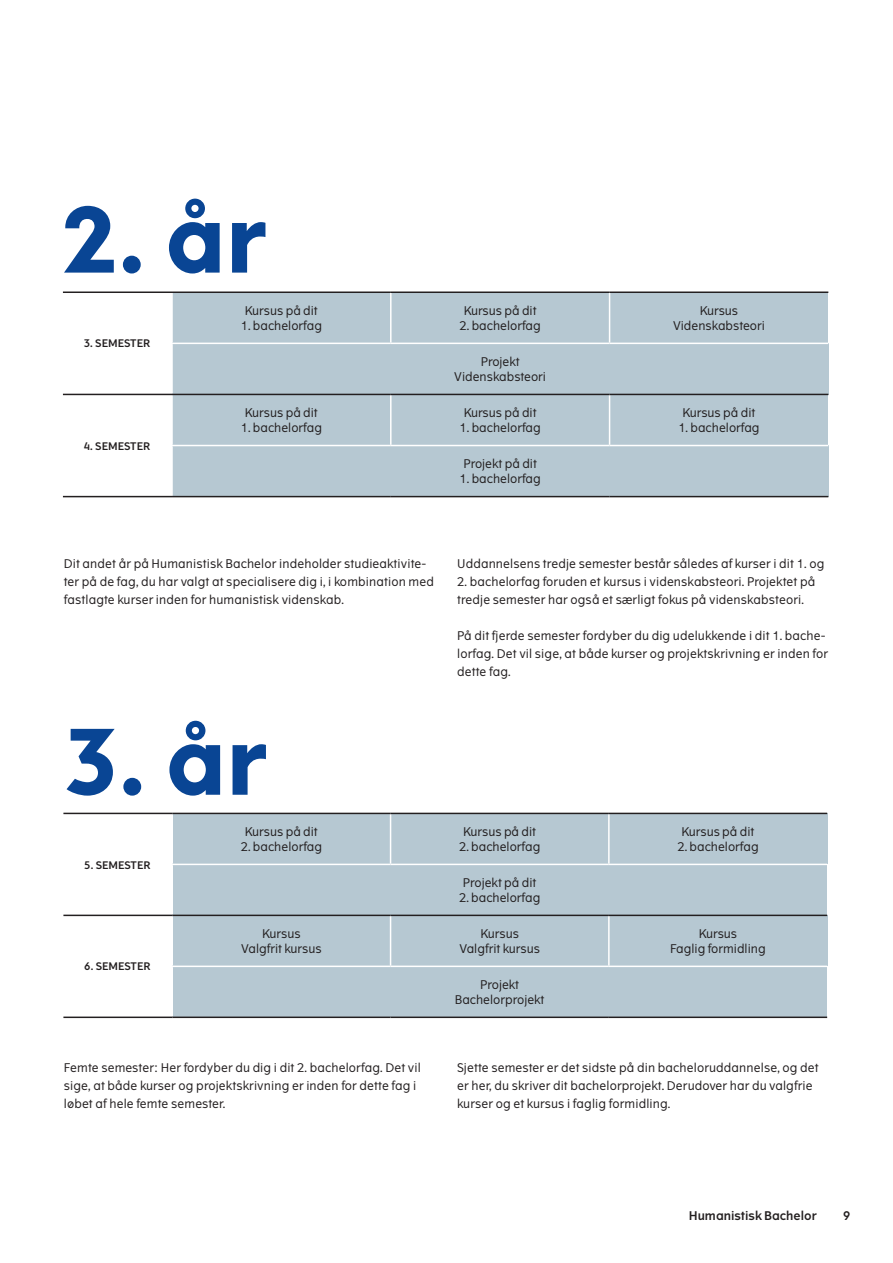
<style>
.page{position:relative;width:893px;height:1263px;background:#fff}
.page>*{position:absolute;margin:0;border:0;box-sizing:border-box;transform-origin:0 0}
.t1{font:700 90px "The Wave";color:#094594}
.t2{font:12px/15px "The Wave";letter-spacing:.01em;color:#231f20;text-align:center}
.t3{font:12px "The Wave D Bd";color:#231f20}
.t4{font:10.5px "The Wave D Bd";letter-spacing:.01em;color:#231f20}
</style>
<div class="page">
<div style="left:172px;top:292px;width:219px;height:51px;background:#b6c8d2"></div>
<div style="left:391px;top:292px;width:219px;height:51px;background:#b6c8d2"></div>
<div style="left:610px;top:292px;width:218px;height:51px;background:#b6c8d2"></div>
<div style="left:172px;top:343px;width:656px;height:51px;background:#b6c8d2"></div>
<div style="left:172px;top:394px;width:219px;height:51px;background:#b6c8d2"></div>
<div style="left:391px;top:394px;width:219px;height:51px;background:#b6c8d2"></div>
<div style="left:610px;top:394px;width:218px;height:51px;background:#b6c8d2"></div>
<div style="left:172px;top:445px;width:656px;height:52px;background:#b6c8d2"></div>
<hr style="left:171px;top:293px;width:2px;height:50px;background:#fff">
<hr style="left:390px;top:293px;width:2px;height:50px;background:#fff">
<hr style="left:609px;top:293px;width:1px;height:50px;background:#fff">
<hr style="left:171px;top:343px;width:220px;height:1px;background:#fff">
<hr style="left:171px;top:344px;width:2px;height:50px;background:#fff">
<hr style="left:391px;top:343px;width:219px;height:1px;background:#fff">
<hr style="left:610px;top:343px;width:218px;height:1px;background:#fff">
<hr style="left:171px;top:395px;width:2px;height:50px;background:#fff">
<hr style="left:390px;top:395px;width:2px;height:50px;background:#fff">
<hr style="left:609px;top:395px;width:1px;height:50px;background:#fff">
<hr style="left:171px;top:445px;width:220px;height:1px;background:#fff">
<hr style="left:171px;top:446px;width:2px;height:50px;background:#fff">
<hr style="left:391px;top:445px;width:219px;height:1px;background:#fff">
<hr style="left:610px;top:445px;width:218px;height:1px;background:#fff">
<hr style="left:172px;top:394px;width:219px;height:1px;background:#231f20">
<hr style="left:391px;top:394px;width:219px;height:1px;background:#231f20">
<hr style="left:610px;top:394px;width:218px;height:1px;background:#231f20">
<hr style="left:63px;top:394px;width:109px;height:1px;background:#231f20">
<hr style="left:63px;top:291px;width:109px;height:2px;background:#231f20">
<hr style="left:172px;top:291px;width:219px;height:2px;background:#231f20">
<hr style="left:391px;top:291px;width:219px;height:2px;background:#231f20">
<hr style="left:610px;top:291px;width:218px;height:2px;background:#231f20">
<hr style="left:63px;top:496px;width:109px;height:1px;background:#231f20">
<hr style="left:172px;top:496px;width:219px;height:1px;background:#231f20">
<hr style="left:391px;top:496px;width:219px;height:1px;background:#231f20">
<hr style="left:610px;top:496px;width:218px;height:1px;background:#231f20">
<div style="left:172px;top:813px;width:219px;height:51px;background:#b6c8d2"></div>
<div style="left:391px;top:813px;width:218px;height:51px;background:#b6c8d2"></div>
<div style="left:609px;top:813px;width:218px;height:51px;background:#b6c8d2"></div>
<div style="left:172px;top:864px;width:655px;height:51px;background:#b6c8d2"></div>
<div style="left:172px;top:915px;width:219px;height:51px;background:#b6c8d2"></div>
<div style="left:391px;top:915px;width:218px;height:51px;background:#b6c8d2"></div>
<div style="left:609px;top:915px;width:218px;height:51px;background:#b6c8d2"></div>
<div style="left:172px;top:966px;width:655px;height:51px;background:#b6c8d2"></div>
<hr style="left:171px;top:814px;width:2px;height:50px;background:#fff">
<hr style="left:390px;top:814px;width:1px;height:50px;background:#fff">
<hr style="left:608px;top:814px;width:2px;height:50px;background:#fff">
<hr style="left:172px;top:864px;width:219px;height:1px;background:#fff">
<hr style="left:171px;top:865px;width:2px;height:50px;background:#fff">
<hr style="left:391px;top:864px;width:218px;height:1px;background:#fff">
<hr style="left:609px;top:864px;width:218px;height:1px;background:#fff">
<hr style="left:171px;top:916px;width:2px;height:49px;background:#fff">
<hr style="left:390px;top:916px;width:1px;height:49px;background:#fff">
<hr style="left:608px;top:916px;width:2px;height:49px;background:#fff">
<hr style="left:172px;top:965px;width:219px;height:2px;background:#fff">
<hr style="left:171px;top:967px;width:2px;height:49px;background:#fff">
<hr style="left:391px;top:965px;width:218px;height:2px;background:#fff">
<hr style="left:609px;top:965px;width:218px;height:2px;background:#fff">
<hr style="left:172px;top:915px;width:219px;height:1px;background:#231f20">
<hr style="left:391px;top:915px;width:218px;height:1px;background:#231f20">
<hr style="left:609px;top:915px;width:218px;height:1px;background:#231f20">
<hr style="left:63px;top:915px;width:109px;height:1px;background:#231f20">
<hr style="left:63px;top:813px;width:109px;height:1px;background:#231f20">
<hr style="left:172px;top:813px;width:219px;height:1px;background:#231f20">
<hr style="left:391px;top:813px;width:218px;height:1px;background:#231f20">
<hr style="left:609px;top:813px;width:218px;height:1px;background:#231f20">
<hr style="left:63px;top:1016px;width:109px;height:2px;background:#231f20">
<hr style="left:172px;top:1016px;width:219px;height:2px;background:#231f20">
<hr style="left:391px;top:1016px;width:218px;height:2px;background:#231f20">
<hr style="left:609px;top:1016px;width:218px;height:2px;background:#231f20">
<h1 class="t1" style="left:63px;top:182px;width:206px">2. år</h1>
<p class="t4" style="left:84px;top:337px;width:68px">3. SEMESTER</p>
<p class="t4" style="left:84px;top:439px;width:68px">4. SEMESTER</p>
<p class="t2" style="left:245px;top:303px;width:74px">Kursus på dit</p>
<p class="t2" style="left:241px;top:318px;width:83px">1. bachelorfag</p>
<p class="t2" style="left:245px;top:405px;width:74px">Kursus på dit</p>
<p class="t2" style="left:241px;top:420px;width:83px">1. bachelorfag</p>
<p class="t2" style="left:464px;top:303px;width:74px">Kursus på dit</p>
<p class="t2" style="left:460px;top:318px;width:83px">2. bachelorfag</p>
<p class="t2" style="left:454px;top:354px;width:93px">Projekt<br>Videnskabsteori</p>
<p class="t2" style="left:464px;top:405px;width:74px">Kursus på dit</p>
<p class="t2" style="left:460px;top:420px;width:83px">1. bachelorfag</p>
<p class="t2" style="left:463px;top:456px;width:75px">Projekt på dit</p>
<p class="t2" style="left:460px;top:471px;width:83px">1. bachelorfag</p>
<p class="t2" style="left:673px;top:303px;width:93px">Kursus<br>Videnskabsteori</p>
<p class="t2" style="left:682px;top:405px;width:74px">Kursus på dit</p>
<p class="t2" style="left:678px;top:420px;width:83px">1. bachelorfag</p>
<p class="t2" style="left:64px;top:554px;width:372px;line-height:18px;text-align:left">Dit andet år på Humanistisk Bachelor indeholder studieaktivite&shy;ter på de fag, du har valgt at specialisere dig i, i kombination med fastlagte kurser inden for humanistisk videnskab.</p>
<h1 class="t1" style="left:63px;top:704px;width:206px">3. år</h1>
<p class="t4" style="left:84px;top:858px;width:68px">5. SEMESTER</p>
<p class="t2" style="left:245px;top:824px;width:74px">Kursus på dit</p>
<p class="t2" style="left:241px;top:839px;width:83px">2. bachelorfag</p>
<p class="t2" style="left:457px;top:556px;width:369px">Uddannelsens tredje semester består således af kurser i dit 1. og</p>
<p class="t2" style="left:457px;top:572px;width:360px;line-height:18px;text-align:left">2. bachelorfag foruden et kursus i videnskabsteori. Projektet på tredje semester har også et særligt fokus på videnskabsteori.</p>
<p class="t2" style="left:457px;top:626px;width:372px;line-height:18px;text-align:left">På dit ferde semester fordyber du dig udelukkende i dit 1. bache&shy;lorfag. Det vil sige, at både kurser og projektskrivning er inden for dette fag.</p>
<p class="t2" style="left:463px;top:824px;width:74px">Kursus på dit</p>
<p class="t2" style="left:459px;top:839px;width:83px">2. bachelorfag</p>
<p class="t2" style="left:463px;top:875px;width:75px">Projekt på dit</p>
<p class="t2" style="left:459px;top:890px;width:83px">2. bachelorfag</p>
<p class="t2" style="left:682px;top:824px;width:74px">Kursus på dit</p>
<p class="t2" style="left:677px;top:839px;width:83px">2. bachelorfag</p>
<p class="t4" style="left:84px;top:960px;width:68px">6. SEMESTER</p>
<p class="t2" style="left:241px;top:926px;width:82px">Kursus<br>Valgfrit kursus</p>
<p class="t2" style="left:460px;top:926px;width:82px">Kursus<br>Valgfrit kursus</p>
<p class="t2" style="left:670px;top:926px;width:97px">Kursus<br>Faglig formidling</p>
<p class="t2" style="left:455px;top:977px;width:91px">Projekt<br>Bachelorprojekt</p>
<p class="t2" style="left:64px;top:1060px;width:359px">Femte semester: Her fordyber du dig i dit 2. bachelorfag. Det vil</p>
<p class="t2" style="left:457px;top:1060px;width:363px">Sjette semester er det sidste på din bacheloruddannelse, og det</p>
<p class="t2" style="left:64px;top:1078px;width:354px">sige, at både kurser og projektskrivning er inden for dette fag i</p>
<p class="t2" style="left:457px;top:1078px;width:357px">er her, du skriver dit bachelorprojekt. Derudover har du valgfrie</p>
<p class="t2" style="left:64px;top:1096px;width:163px">løbet af hele femte semester.</p>
<p class="t2" style="left:457px;top:1096px;width:215px">kurser og et kursus i faglig formidling.</p>
<p class="t3" style="left:689px;top:1208px;width:129px">Humanistisk Bachelor</p>
<p class="t3" style="left:843px;top:1208px;width:9px">9</p>
</div>
